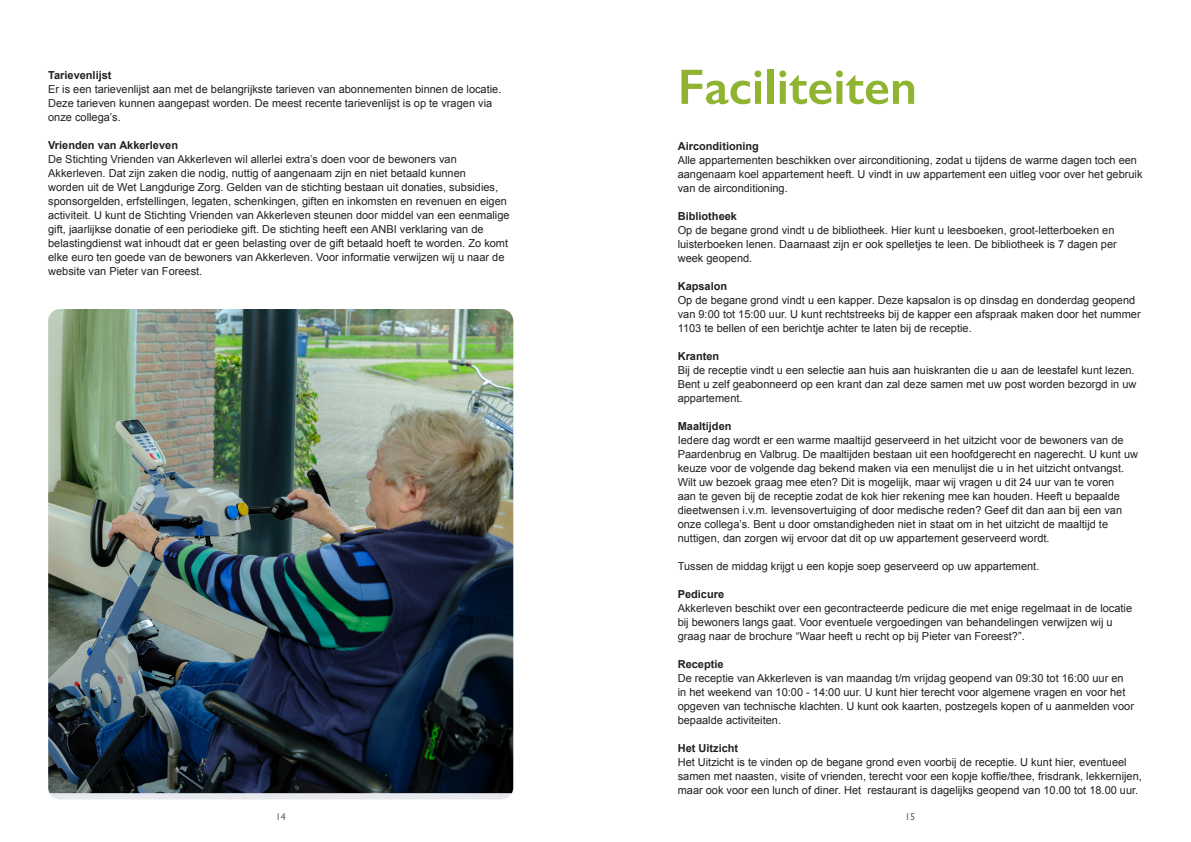
<style>
.page{position:relative;width:1191px;height:842px;background:#fff}
.page>*{position:absolute;margin:0;border:0;box-sizing:border-box;transform-origin:0 0}
.Kop_3{font:600 50px "Gill Sans";color:#8fb431}
.body{font:11px/14px "Arial";color:#231f20}
.Kop_3-2{font:11px/14px "Arial";color:#231f20}
.Kop_3-3{font:700 11px "Arial";color:#231f20}
.t1{font:10px "Gill Sans";color:#6c6d70}
</style>
<div class="page">
<img style="left:48px;top:309px;width:465px;height:484px">
<p class="Kop_3-3" style="left:48px;top:68px;width:65px">Tarievenlijst</p>
<p class="body" style="left:48px;top:82px;width:455px">Er is een tarievenlijst aan met de belangrijkste tarieven van abonnementen binnen de locatie.<br>Deze tarieven kunnen aangepast worden. De meest recente tarievenlijst is op te vragen via onze collega’s.</p>
<p class="Kop_3-3" style="left:48px;top:138px;width:131px">Vrienden van Akkerleven</p>
<p class="body" style="left:48px;top:152px;width:463px">De Stichting Vrienden van Akkerleven wil allerlei extra’s doen voor de bewoners van Akkerleven. Dat zijn zaken die nodig, nuttig of aangenaam zijn en niet betaald kunnen<br>worden uit de Wet Langdurige Zorg. Gelden van de stichting bestaan uit donaties, subsidies, sponsorgelden, erfstellingen, legaten, schenkingen, giften en inkomsten en revenuen en eigen activiteit. U kunt de Stichting Vrienden van Akkerleven steunen door middel van een eenmalige gift, jaarlijkse donatie of een periodieke gift. De stichting heeft een ANBI verklaring van de belastingdienst wat inhoudt dat er geen belasting over de gift betaald hoeft te worden. Zo komt elke euro ten goede van de bewoners van Akkerleven. Voor informatie verwijzen wij u naar de website van Pieter van Foreest.</p>
<p class="Kop_3" style="left:677px;top:57px;width:241px">Faciliteiten</p>
<p class="Kop_3-3" style="left:677px;top:139px;width:83px">Airconditioning</p>
<p class="body" style="left:677px;top:153px;width:461px">Alle appartementen beschikken over airconditioning, zodat u tijdens de warme dagen toch een</p>
<p class="body" style="left:677px;top:167px;width:466px">aangenaam koel appartement heeft. U vindt in uw appartement een uitleg voor over het gebruik van de airconditioning.</p>
<p class="Kop_3-3" style="left:677px;top:209px;width:61px">Bibliotheek</p>
<p class="body" style="left:677px;top:223px;width:440px">Op de begane grond vindt u de bibliotheek. Hier kunt u leesboeken, groot-letterboeken en luisterboeken lenen. Daarnaast zijn er ook spelletjes te leen. De bibliotheek is 7 dagen per week geopend.</p>
<p class="Kop_3-3" style="left:677px;top:279px;width:51px">Kapsalon</p>
<p class="body" style="left:677px;top:293px;width:464px">Op de begane grond vindt u een kapper. Deze kapsalon is op dinsdag en donderdag geopend van 9:00 tot 15:00 uur. U kunt rechtstreeks bij de kapper een afspraak maken door het nummer<br>1103 te bellen of een berichtje achter te laten bij de receptie.</p>
<p class="Kop_3-3" style="left:677px;top:349px;width:43px">Kranten</p>
<p class="body" style="left:677px;top:363px;width:458px">Bij de receptie vindt u een selectie aan huis aan huiskranten die u aan de leestafel kunt lezen.</p>
<p class="body" style="left:677px;top:377px;width:460px">Bent u zelf geabonneerd op een krant dan zal deze samen met uw post worden bezorgd in uw</p>
<p class="body" style="left:677px;top:391px;width:66px">appartement.</p>
<p class="Kop_3-3" style="left:677px;top:419px;width:55px">Maaltijden</p>
<p class="body" style="left:677px;top:433px;width:462px">Iedere dag wordt er een warme maaltijd geserveerd in het uitzicht voor de bewoners van de Paardenbrug en Valbrug. De maaltijden bestaan uit een hoofdgerecht en nagerecht. U kunt uw keuze voor de volgende dag bekend maken via een menulijst die u in het uitzicht ontvangst.<br>Wilt uw bezoek graag mee eten? Dit is mogelijk, maar wij vragen u dit 24 uur van te voren<br>aan te geven bij de receptie zodat de kok hier rekening mee kan houden. Heeft u bepaalde dieetwensen i.v.m. levensovertuiging of door medische reden? Geef dit dan aan bij een van onze collega’s. Bent u door omstandigheden niet in staat om in het uitzicht de maaltijd te nuttigen, dan zorgen wij ervoor dat dit op uw appartement geserveerd wordt.</p>
<p class="body" style="left:677px;top:559px;width:363px">Tussen de middag krijgt u een kopje soep geserveerd op uw appartement.</p>
<p class="Kop_3-3" style="left:677px;top:587px;width:48px">Pedicure</p>
<p class="body" style="left:677px;top:601px;width:456px">Akkerleven beschikt over een gecontracteerde pedicure die met enige regelmaat in de locatie bij bewoners langs gaat. Voor eventuele vergoedingen van behandelingen verwijzen wij u graag naar de brochure “Waar heeft u recht op bij Pieter van Foreest?”.</p>
<p class="Kop_3-3" style="left:677px;top:657px;width:47px">Receptie</p>
<p class="body" style="left:677px;top:671px;width:458px">De receptie van Akkerleven is van maandag t/m vrijdag geopend van 09:30 tot 16:00 uur en in het weekend van 10:00 - 14:00 uur. U kunt hier terecht voor algemene vragen en voor het opgeven van technische klachten. U kunt ook kaarten, postzegels kopen of u aanmelden voor bepaalde activiteiten.</p>
<p class="Kop_3-3" style="left:677px;top:741px;width:62px">Het Uitzicht</p>
<p class="Kop_3-2" style="left:677px;top:755px;width:466px">Het Uitzicht is te vinden op de begane grond even voorbij de receptie. U kunt hier, eventueel samen met naasten, visite of vrienden, terecht voor een kopje koffie/thee, frisdrank, lekkernijen, maar ook voor een lunch of diner. Het restaurant is dagelijks geopend van 10.00 tot 18.00 uur.</p>
<p class="t1" style="left:276px;top:810px;width:11px">14</p>
<p class="t1" style="left:905px;top:810px;width:11px">15</p>
</div>
